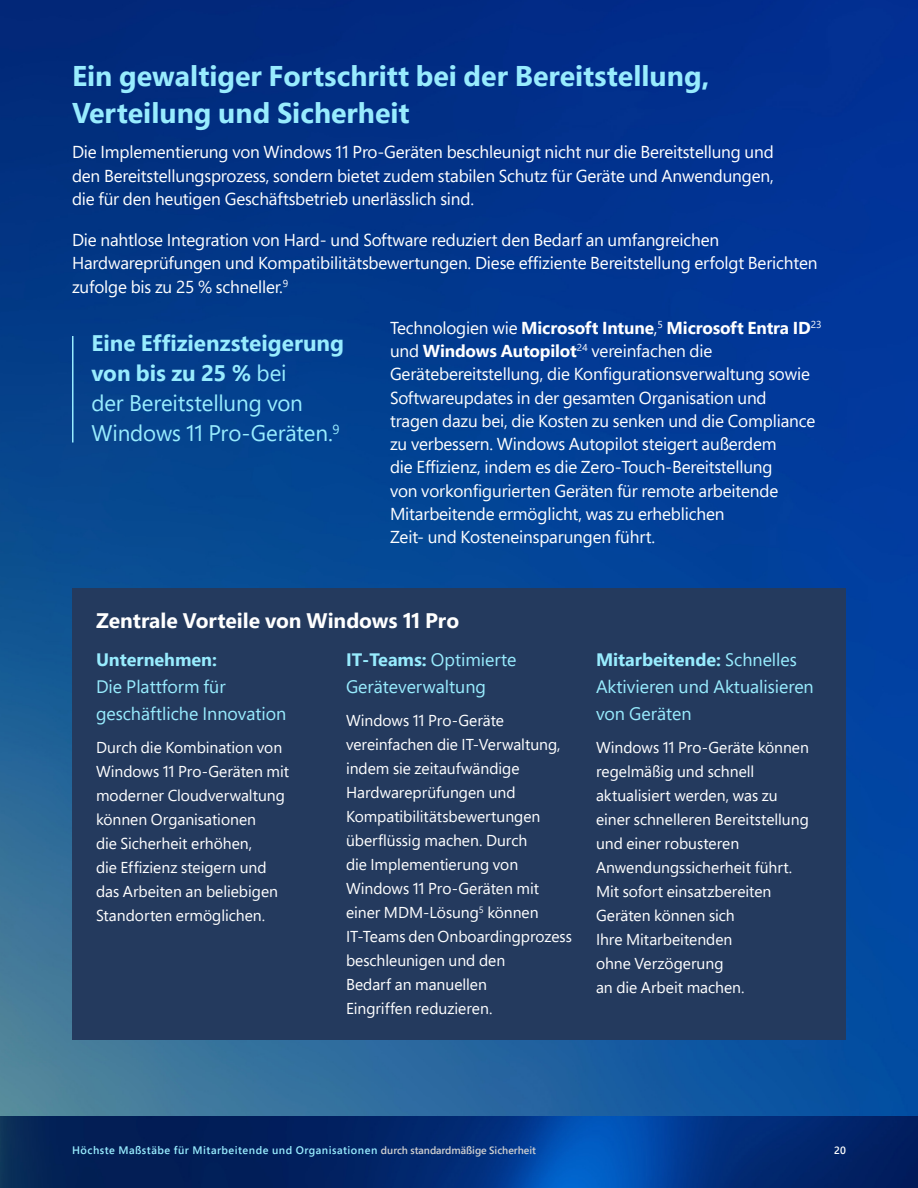
<style>
.page{position:relative;width:918px;height:1188px;background:#fff}
.page>*{position:absolute;margin:0;border:0;box-sizing:border-box;transform-origin:0 0}
.H4_-_Bold_blue_19___25{font:700 28.5px/37.5px "Segoe Pro";color:#98ecfe}
.QUOTES_blue_-_15___20{font:22.5px/30px "Segoe Pro";letter-spacing:-.005em;color:#98ecfe}
.H5_-_Bold_14___18{font:700 21px "Segoe Pro";color:#fff}
.B2_-_Regular_12___18___6_after{font:18px/27px "Segoe Pro";color:#98ecfe}
.B2_-_Regular_12___18{font:17.25px/23.2px "Segoe Pro";letter-spacing:-.01em;color:#fff}
.B3_-_Regular_10_5___16{font:15.75px/24px "Segoe Pro";color:#fff}
.t1{font:600 10.8px "Segoe Pro";letter-spacing:.045em;color:#98ecfe}
.t2{font:600 10.5px "Segoe Pro";color:#fff}
.s1{font-weight:700}
.s2{font-size:10.5px;color:#cfcfcf}
</style>
<div class="page">
<img style="left:0;top:0;width:918px;height:1116px">
<img style="left:0;top:1116px;width:918px;height:72px">
<hr style="left:72px;top:336px;width:2px;height:106px;background:#98ecfe">
<div style="left:72px;top:588px;width:774px;height:452px;background:#243a5e"></div>
<p class="H4_-_Bold_blue_19___25" style="left:72px;top:56px;width:639px">Ein gewaltiger Fortschritt bei der Bereitstellung,<br>Verteilung und Sicherheit</p>
<p class="B2_-_Regular_12___18" style="left:72px;top:140px;width:703px;text-align:justify">Die Implementierung von Windows 11 Pro-Geräten beschleunigt nicht nur die Bereitstellung und den Bereitstellungsprozess, sondern bietet zudem stabilen Schutz für Geräte und Anwendungen, die für den heutigen Geschäftsbetrieb unerlässlich sind.</p>
<p class="B2_-_Regular_12___18" style="left:72px;top:228px;width:747px">Die nahtlose Integration von Hard- und Software reduziert den Bedarf an umfangreichen<br>Hardwareprüfungen und Kompatibilitätsbewertungen. Diese effiziente Bereitstellung erfolgt Berichten zufolge bis zu 25 % schneller.<sup>9</sup></p>
<p class="B2_-_Regular_12___18" style="left:390px;top:316px;width:433px">Technologien wie <span class="s1">Microsoft Intune</span>,<sup>5</sup> <span class="s1">Microsoft Entra ID</span><sup>23 </sup>und <span class="s1">Windows Autopilot</span><sup>24</sup> vereinfachen die Gerätebereitstellung, die Konfigurationsverwaltung sowie Softwareupdates in der gesamten Organisation und<br>tragen dazu bei, die Kosten zu senken und die Compliance zu verbessern. Windows Autopilot steigert außerdem<br>die Effizienz, indem es die Zero-Touch-Bereitstellung<br>von vorkonfigurierten Geräten für remote arbeitende Mitarbeitende ermöglicht, was zu erheblichen<br>Zeit- und Kosteneinsparungen führt.</p>
<p class="QUOTES_blue_-_15___20" style="left:92px;top:328px;width:254px"><span class="s1">Eine Effizienzsteigerung von bis zu 25 %</span> bei<br>der Bereitstellung von<br>Windows 11 Pro-Geräten.<sup>9</sup></p>
<p class="H5_-_Bold_14___18" style="left:96px;top:605px;width:365px">Zentrale Vorteile von Windows 11 Pro</p>
<p class="B2_-_Regular_12___18___6_after" style="left:96px;top:646px;width:192px"><span class="s1">Unternehmen:<br></span>Die Plattform für geschäftliche Innovation</p>
<p class="B3_-_Regular_10_5___16" style="left:96px;top:735px;width:195px">Durch die Kombination von<br>Windows 11 Pro-Geräten mit moderner Cloudverwaltung können Organisationen<br>die Sicherheit erhöhen,<br>die Effizienz steigern und das Arbeiten an beliebigen<br>Standorten ermöglichen.</p>
<p class="B2_-_Regular_12___18___6_after" style="left:346px;top:646px;width:172px"><span class="s1">IT-Teams:</span> Optimierte<br>Geräteverwaltung</p>
<p class="B3_-_Regular_10_5___16" style="left:346px;top:708px;width:227px">Windows 11 Pro-Geräte vereinfachen die IT-Verwaltung, indem sie zeitaufwändige<br>Hardwareprüfungen und<br>Kompatibilitätsbewertungen überflüssig machen. Durch<br>die Implementierung von<br>Windows 11 Pro-Geräten mit einer MDM-Lösung<sup>5</sup> können<br>IT-Teams den Onboardingprozess beschleunigen und den<br>Bedarf an manuellen<br>Eingriffen reduzieren.</p>
<p class="B2_-_Regular_12___18___6_after" style="left:596px;top:646px;width:219px"><span class="s1">Mitarbeitende:</span> Schnelles<br>Aktivieren und Aktualisieren von Geräten</p>
<p class="B3_-_Regular_10_5___16" style="left:596px;top:735px;width:214px">Windows 11 Pro-Geräte können regelmäßig und schnell aktualisiert werden, was zu einer schnelleren Bereitstellung und einer robusteren<br>Anwendungssicherheit führt.<br>Mit sofort einsatzbereiten<br>Geräten können sich<br>Ihre Mitarbeitenden<br>ohne Verzögerung<br>an die Arbeit machen.</p>
<p class="t1" style="left:72px;top:1143px;width:466px">Höchste Maßstäbe für Mitarbeitende und Organisationen <span class="s2">durch standardmäßige Sicherheit</span></p>
<p class="t2" style="left:834px;top:1143px;width:13px">20</p>
</div>
